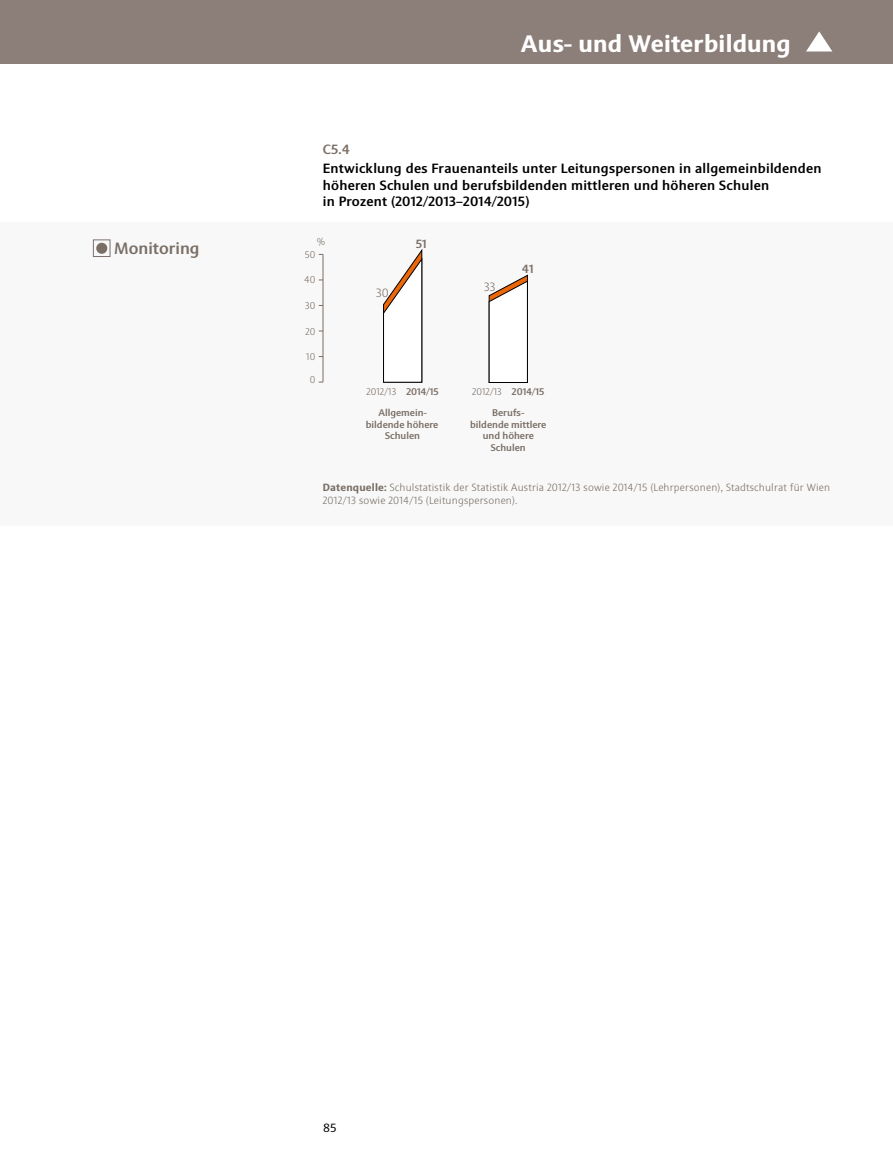
<style>
.page{position:relative;width:893px;height:1149px;background:#fff}
.page>*{position:absolute;margin:0;border:0;box-sizing:border-box;transform-origin:0 0}
.t1{font:700 24px "Sinova Pro";letter-spacing:.01em;color:#fff}
.t2{font:500 16.5px "Sinova Pro";color:#7a6f66}
.t3{font:500 13.5px/16.5px "Sinova Pro";letter-spacing:.02em;color:#000}
.t4{font:500 13.5px "Sinova Pro";color:#7a6f66}
.t5{font:300 12px "Sinova Pro";color:#7a6f66}
.t6{font:500 12px "Sinova Pro";color:#7a6f66}
.t7{font:12px "Sinova Pro";color:#000}
.t8{font:300 10.5px/13.5px "Sinova Pro";letter-spacing:.02em;color:#7a6f66}
.t9{font:500 9.75px/11.7px "Sinova Pro";color:#7a6f66;text-align:center}
.t10{font:300 9.75px "Sinova Pro";color:#7a6f66}
.s1{font-weight:500}
.s2{font-weight:700}
</style>
<div class="page">
<div style="left:0;top:222px;width:893px;height:303px;background:#f8f8f8"></div>
<svg style="left:383px;top:249px;width:39px;height:133px"></svg>
<svg style="left:489px;top:275px;width:39px;height:108px"></svg>
<hr style="left:323px;top:254px;width:1px;height:128px;background:#7a6f66">
<svg style="left:93px;top:239px;width:17px;height:17px"></svg>
<div style="left:96px;top:243px;width:11px;height:11px;background:#7a6f66;border-radius:50%"></div>
<div style="left:0;top:0;width:893px;height:64px;background:#8c7e78"></div>
<svg style="left:806px;top:31px;width:26px;height:20px"></svg>
<p class="t2" style="left:114px;top:238px;width:87px">Monitoring</p>
<h1 class="t1" style="left:521px;top:29px;width:271px">Aus- und Weiterbildung</h1>
<p class="t4" style="left:323px;top:141px;width:28px">C5.4</p>
<p class="t3" style="left:323px;top:160px;width:500px">Entwicklung des Frauenanteils unter Leitungspersonen in allgemeinbildenden höheren Schulen und berufsbildenden mittleren und höheren Schulen<br>in Prozent (2012/2013–2014/2015)</p>
<p class="t10" style="left:317px;top:236px;width:10px">%</p>
<p class="t10" style="left:305px;top:249px;width:12px">50</p>
<p class="t10" style="left:305px;top:274px;width:12px">40</p>
<p class="t10" style="left:305px;top:300px;width:12px">30</p>
<p class="t10" style="left:305px;top:326px;width:11px">20</p>
<p class="t10" style="left:306px;top:350px;width:11px">10</p>
<p class="t10" style="left:310px;top:374px;width:7px">0</p>
<p class="t5" style="left:376px;top:286px;width:14px">30</p>
<p class="t6" style="left:416px;top:236px;width:13px">51</p>
<p class="t5" style="left:484px;top:280px;width:13px">33</p>
<p class="t6" style="left:522px;top:262px;width:13px">41</p>
<p class="t10" style="left:366px;top:386px;width:74px">2012/13 <span class="s1">2014/15</span></p>
<p class="t10" style="left:472px;top:386px;width:74px">2012/13 <span class="s1">2014/15</span></p>
<p class="t9" style="left:366px;top:406px;width:74px">Allgemein&shy;bildende höhere<br>Schulen</p>
<p class="t9" style="left:470px;top:406px;width:78px">Berufs-<br>bildende mittlere und höhere<br>Schulen</p>
<p class="t8" style="left:323px;top:480px;width:509px"><span class="s2">Datenquelle:</span> Schulstatistik der Statistik Austria 2012/13 sowie 2014/15 (Lehrpersonen), Stadtschulrat für Wien<br>2012/13 sowie 2014/15 (Leitungspersonen).</p>
<p class="t7" style="left:323px;top:1120px;width:15px">85</p>
</div>
